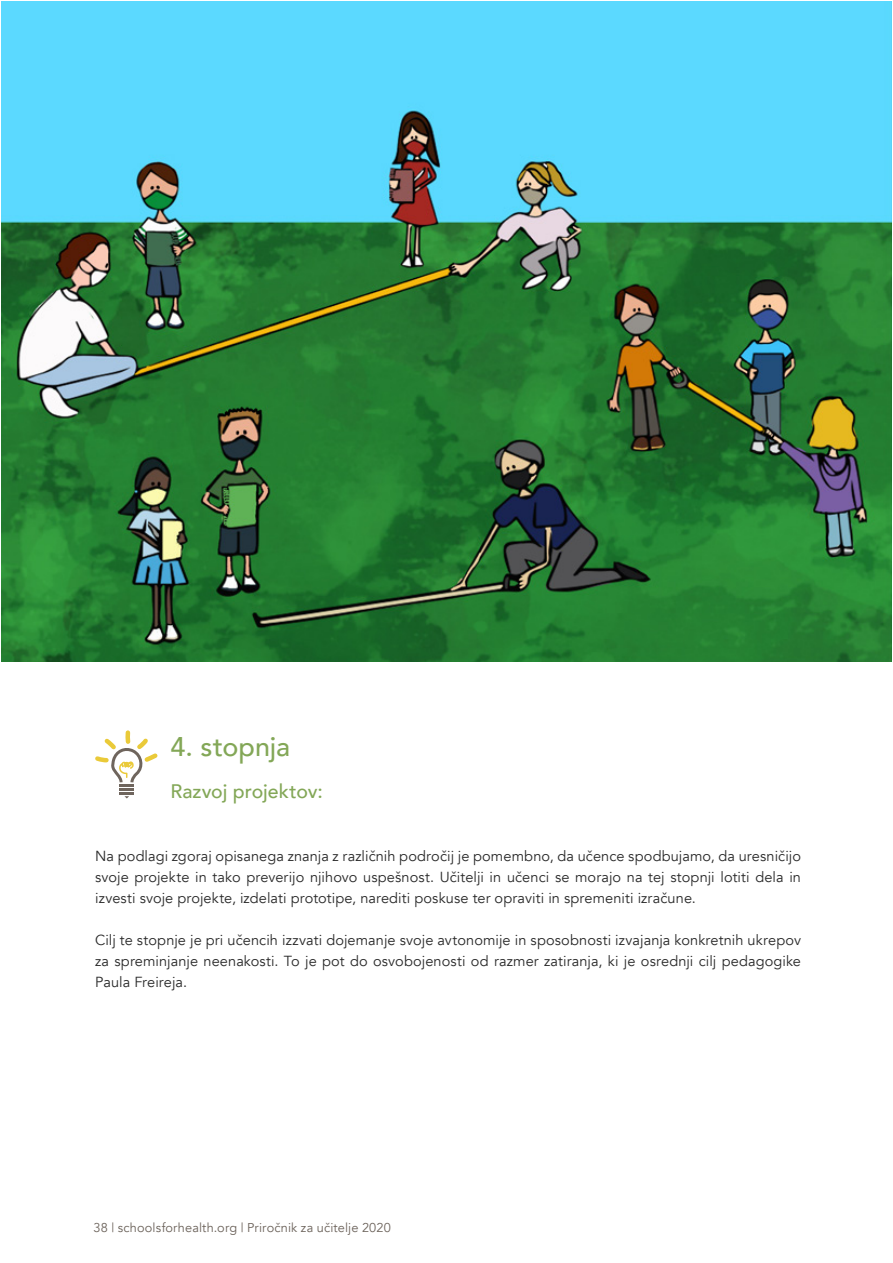
<style>
.page{position:relative;width:893px;height:1263px;background:#fff}
.page>*{position:absolute;margin:0;border:0;box-sizing:border-box;transform-origin:0 0}
.t1{font:500 27px "Avenir";color:#83a757}
.t2{font:500 19.5px "Avenir";letter-spacing:-.005em;color:#83a757}
.t3{font:14.55px/21px "Avenir";letter-spacing:.01em;color:#292929;text-align:justify}
.t4{font:12.75px "Avenir";letter-spacing:.01em;color:#6b625a}
</style>
<div class="page">
<svg style="left:95px;top:730px;width:63px;height:68px"></svg>
<img style="left:2px;top:2px;width:889px;height:660px">
<h1 class="t1" style="left:171px;top:723px;width:121px">4. stopnja</h1>
<h2 class="t2" style="left:171px;top:774px;width:154px">Razvoj projektov:</h2>
<p class="t3" style="left:95px;top:846px;width:707px">Na podlagi zgoraj opisanega znanja z različnih področij je pomembno, da učence spodbujamo, da uresničijo svoje projekte in tako preverijo njihovo uspešnost. Učitelji in učenci se morajo na tej stopnji lotiti dela in izvesti svoje projekte, izdelati prototipe, narediti poskuse ter opraviti in spremeniti izračune.</p>
<p class="t3" style="left:95px;top:930px;width:707px">Cilj te stopnje je pri učencih izzvati dojemanje svoje avtonomije in sposobnosti izvajanja konkretnih ukrepov za spreminjanje neenakosti. To je pot do osvobojenosti od razmer zatiranja, ki je osrednji cilj pedagogike Paula Freireja.</p>
<p class="t4" style="left:94px;top:1220px;width:299px">38 | schoolsforhealth.org | Priročnik za učitelje 2020</p>
</div>
